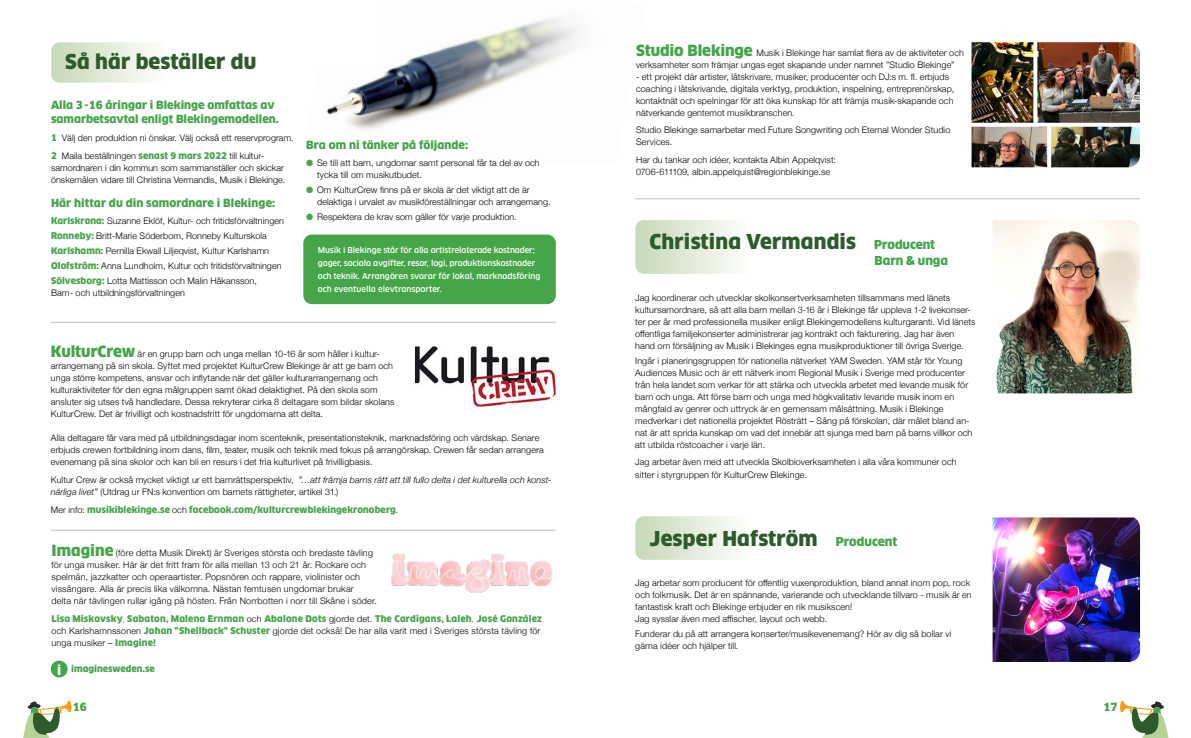
<style>
.page{position:relative;width:1191px;height:738px;background:#fff}
.page>*{position:absolute;margin:0;border:0;box-sizing:border-box;transform-origin:0 0}
.t1{font:900 20px "Clan OT";letter-spacing:.01em;color:#2d5b2c}
.t2{font:900 12px "Clan OT";letter-spacing:-.005em;color:#45a549}
.t3{font:900 11px/14px "Clan OT";color:#45a549}
.t4{font:300 9px/12px "Helvetica Neue";letter-spacing:.01em;color:#000}
.t5{font:900 9px "Clan OT";letter-spacing:.01em;color:#45a549}
.t6{font:500 8px/13px "Clan OT";letter-spacing:-.015em;color:#fff}
.s1{font-family:"Clan OT";font-weight:900;color:#45a549}
.s2{color:#45a549}
.s3{font-family:"Clan OT";font-weight:900;font-size:15px;color:#45a549}
.s4{font-style:italic}
.s5{font-family:"Helvetica Neue";font-weight:300;color:#000}
.s6{font-family:"Helvetica Neue";font-weight:300}
.s7{font-size:13px;color:#fff}
.s8{font-size:12px;color:#45a549}
</style>
<div class="page">
<svg style="left:51px;top:42px;width:528px;height:41px"></svg>
<img style="left:307px;top:17px;width:272px;height:113px">
<div style="left:303px;top:234px;width:253px;height:70px;background:#45a549;border-radius:9px"></div>
<svg style="left:23px;top:700px;width:49px;height:37px"></svg>
<svg style="left:1120px;top:700px;width:49px;height:37px"></svg>
<img style="left:415px;top:346px;width:140px;height:60px">
<hr style="left:51px;top:529px;width:504px;height:1px;background:#bebcbb">
<hr style="left:51px;top:322px;width:505px;height:1px;background:#bebcbb">
<hr style="left:635px;top:198px;width:505px;height:1px;background:#bebcbb">
<img style="left:391px;top:553px;width:162px;height:40px">
<div style="left:51px;top:660px;width:17px;height:17px;background:#45a549;border-radius:50%"></div>
<svg style="left:635px;top:516px;width:528px;height:43px"></svg>
<img style="left:992px;top:517px;width:148px;height:144px">
<svg style="left:635px;top:220px;width:528px;height:54px"></svg>
<img style="left:992px;top:220px;width:148px;height:173px">
<img style="left:971px;top:42px;width:169px;height:125px">
<svg style="left:971px;top:123px;width:169px;height:4px"></svg>
<svg style="left:1033px;top:42px;width:4px;height:81px"></svg>
<svg style="left:1047px;top:126px;width:4px;height:41px"></svg>
<h1 class="t1" style="left:65px;top:50px;width:193px">Så här beställer du</h1>
<p class="t3" style="left:51px;top:98px;width:229px">Alla 3 -16 åringar i Blekinge omfattas av samarbetsavtal enligt Blekingemodellen.</p>
<p class="t4" style="left:51px;top:128px;width:244px;line-height:17.7px"><span class="s1">1</span> Välj den produktion ni önskar. Välj också ett reservprogram.<br><span class="s1">2</span> Maila beställningen <span class="s1">senast 9 mars 2022</span> till kultur-</p>
<p class="t4" style="left:51px;top:160px;width:236px">samordnaren i din kommun som sammanställer och skickar önskemålen vidare till Christina Vermandis, Musik i Blekinge.</p>
<p class="t3" style="left:51px;top:195px;width:226px">Här hittar du din samordnare i Blekinge:</p>
<p class="t4" style="left:51px;top:213px;width:234px;line-height:14.8px"><span class="s1">Karlskrona:</span> Suzanne Eklöf, Kultur- och fritidsförvaltningen <span class="s1">Ronneby:</span> Britt-Marie Söderbom, Ronneby Kulturskola <span class="s1">Karlshamn:</span> Pernilla Ekwall Liljeqvist, Kultur Karlshamn <span class="s1">Olofström:</span> Anna Lundholm, Kultur och fritidsförvaltningen <span class="s1">Sölvesborg:</span> Lotta Mattisson och Malin Håkansson,</p>
<p class="t4" style="left:51px;top:285px;width:135px">Barn- och utbildningsförvaltningen</p>
<p class="t3" style="left:306px;top:137px;width:163px">Bra om ni tänker på följande:</p>
<p class="t4" style="left:317px;top:156px;width:224px;text-indent:-11px"><span class="s2">●</span> Se till att barn, ungdomar samt personal får ta del av och tycka till om musikutbudet.</p>
<p class="t4" style="left:317px;top:183px;width:235px;text-indent:-11px"><span class="s2">●</span> Om KulturCrew finns på er skola är det viktigt att de är delaktiga i urvalet av musikföreställningar och arrangemang.</p>
<p class="t4" style="left:306px;top:210px;width:212px"><span class="s2">●</span> Respektera de krav som gäller för varje produktion.</p>
<p class="t6" style="left:318px;top:243px;width:224px">Musik i Blekinge står för alla artistrelaterade kostnader; gager, sociala avgifter, resor, logi, produktionskostnader och teknik. Arrangören svarar för lokal, marknadsföring och eventuella elevtransporter.</p>
<p class="t4" style="left:51px;top:347px;width:345px"><span class="s3">KulturCrew</span> är en grupp barn och unga mellan 10-16 år som håller i kultur&shy;arrangemang på sin skola. Syftet med projektet KulturCrew Blekinge är att ge barn och unga större kompetens, ansvar och inflytande när det gäller kulturarrangemang och kulturaktiviteter för den egna målgruppen samt ökad delaktighet. På den skola som ansluter sig utses två handledare. Dessa rekryterar cirka 8 deltagare som bildar skolans KulturCrew. Det är frivilligt och kostnadsfritt för ungdomarna att delta.</p>
<p class="t4" style="left:51px;top:431px;width:494px">Alla deltagare får vara med på utbildningsdagar inom scenteknik, presentationsteknik, marknadsföring och värdskap. Senare erbjuds crewen fortbildning inom dans, film, teater, musik och teknik med fokus på arrangörskap. Crewen får sedan arrangera evenemang på sina skolor och kan bli en resurs i det fria kulturlivet på frivilligbasis.</p>
<p class="t4" style="left:51px;top:473px;width:502px">Kultur Crew är också mycket viktigt ur ett barnrättsperspektiv, <span class="s4">”…att främja barns rätt att till fullo delta i det kulturella och konst&shy;närliga livet”</span> (Utdrag ur FN:s konvention om barnets rättigheter, artikel 31.)</p>
<p class="t5" style="left:51px;top:504px;width:349px"><span class="s5">Mer info:</span> musikiblekinge.se <span class="s5">och</span> facebook.com/kulturcrewblekingekronoberg<span class="s5">.</span></p>
<p class="t4" style="left:51px;top:546px;width:327px"><span class="s3">Imagine</span> (före detta Musik Direkt) är Sveriges största och bredaste tävling för unga musiker. Här är det fritt fram för alla mellan 13 och 21 år. Rockare och spelmän, jazzkatter och operaartister. Popsnören och rappare, violinister och vissångare. Alla är precis lika välkomna. Nästan femtusen ungdomar brukar<br>delta när tävlingen rullar igång på hösten. Från Norrbotten i norr till Skåne i söder.</p>
<p class="t5" style="left:51px;top:613px;width:492px">Lisa Miskovsky<span class="s6">,</span> Sabaton, Malena Ernman <span class="s5">och</span> Abalone Dots <span class="s5">gjorde det.</span> The Cardigans, Laleh<span class="s6">,</span> José González</p>
<p class="t4" style="left:51px;top:623px;width:490px">och Karlshamnssonen <span class="s1">Johan "Shellback" Schuster</span> gjorde det också! De har alla varit med i Sveriges största tävling för unga musiker – <span class="s1">Imagine!</span></p>
<p class="t5" style="left:57px;top:663px;width:99px"><span class="s7">i</span> imaginesweden.se</p>
<p class="t4" style="left:636px;top:46px;width:329px"><span class="s3">Studio Blekinge</span> Musik i Blekinge har samlat flera av de aktiviteter och verksamheter som främjar ungas eget skapande under namnet ”Studio Blekinge”</p>
<p class="t4" style="left:636px;top:70px;width:319px">- ett projekt där artister, låtskrivare, musiker, producenter och DJ:s m. fl. erbjuds coaching i låtskrivande, digitala verktyg, produktion, inspelning, entreprenörskap, kontaktnät och spelningar för att öka kunskap för att främja musik-skapande och nätverkande gentemot musikbranschen.</p>
<p class="t4" style="left:636px;top:123px;width:316px">Studio Blekinge samarbetar med Future Songwriting och Eternal Wonder Studio<br>Services.</p>
<p class="t4" style="left:636px;top:153px;width:201px">Har du tankar och idéer, kontakta Albin Appelqvist:<br>0706-611109, albin.appelquist@regionblekinge.se</p>
<h1 class="t1" style="left:649px;top:229px;width:287px">Christina Vermandis <span class="s8">Producent</span></h1>
<h2 class="t2" style="left:874px;top:253px;width:75px">Barn &amp; unga</h2>
<p class="t4" style="left:635px;top:291px;width:342px">Jag koordinerar och utvecklar skolkonsertverksamheten tillsammans med länets kultursamordnare, så att alla barn mellan 3-16 år i Blekinge får uppleva 1-2 livekonser&shy;ter per år med professionella musiker enligt Blekingemodellens kulturgaranti. Vid länets offentliga familjekonserter administrerar jag kontrakt och fakturering. Jag har även hand om försäljning av Musik i Blekinges egna musikproduktioner till övriga Sverige.</p>
<p class="t4" style="left:635px;top:353px;width:339px">Ingår i planeringsgruppen för nationella nätverket YAM Sweden. YAM står för Young Audiences Music och är ett nätverk inom Regional Musik i Sverige med producenter från hela landet som verkar för att stärka och utveckla arbetet med levande musik för barn och unga. Att förse barn och unga med högkvalitativ levande musik inom en mångfald av genrer och uttryck är en gemensam målsättning. Musik i Blekinge medverkar i det nationella projektet Rösträtt – Sång på förskolan, där målet bland an&shy;nat är att sprida kunskap om vad det innebär att sjunga med barn på barns villkor och att utbilda röstcoacher i varje län.</p>
<p class="t4" style="left:635px;top:455px;width:323px">Jag arbetar även med att utveckla Skolbioverksamheten i alla våra kommuner och sitter i styrgruppen för KulturCrew Blekinge.</p>
<h1 class="t1" style="left:649px;top:526px;width:249px">Jesper Hafström <span class="s8">Producent</span></h1>
<p class="t4" style="left:635px;top:575px;width:338px">Jag arbetar som producent för offentlig vuxenproduktion, bland annat inom pop, rock och folkmusik. Det är en spännande, varierande och utvecklande tillvaro - musik är en fantastisk kraft och Blekinge erbjuder en rik musikscen!<br>Jag sysslar även med affischer, layout och webb.</p>
<p class="t4" style="left:635px;top:626px;width:317px">Funderar du på att arrangera konserter/musikevenemang? Hör av dig så bollar vi gärna idéer och hjälper till.</p>
<p class="t3" style="left:73px;top:699px;width:15px">16</p>
<p class="t3" style="left:1103px;top:699px;width:15px">17</p>
</div>
